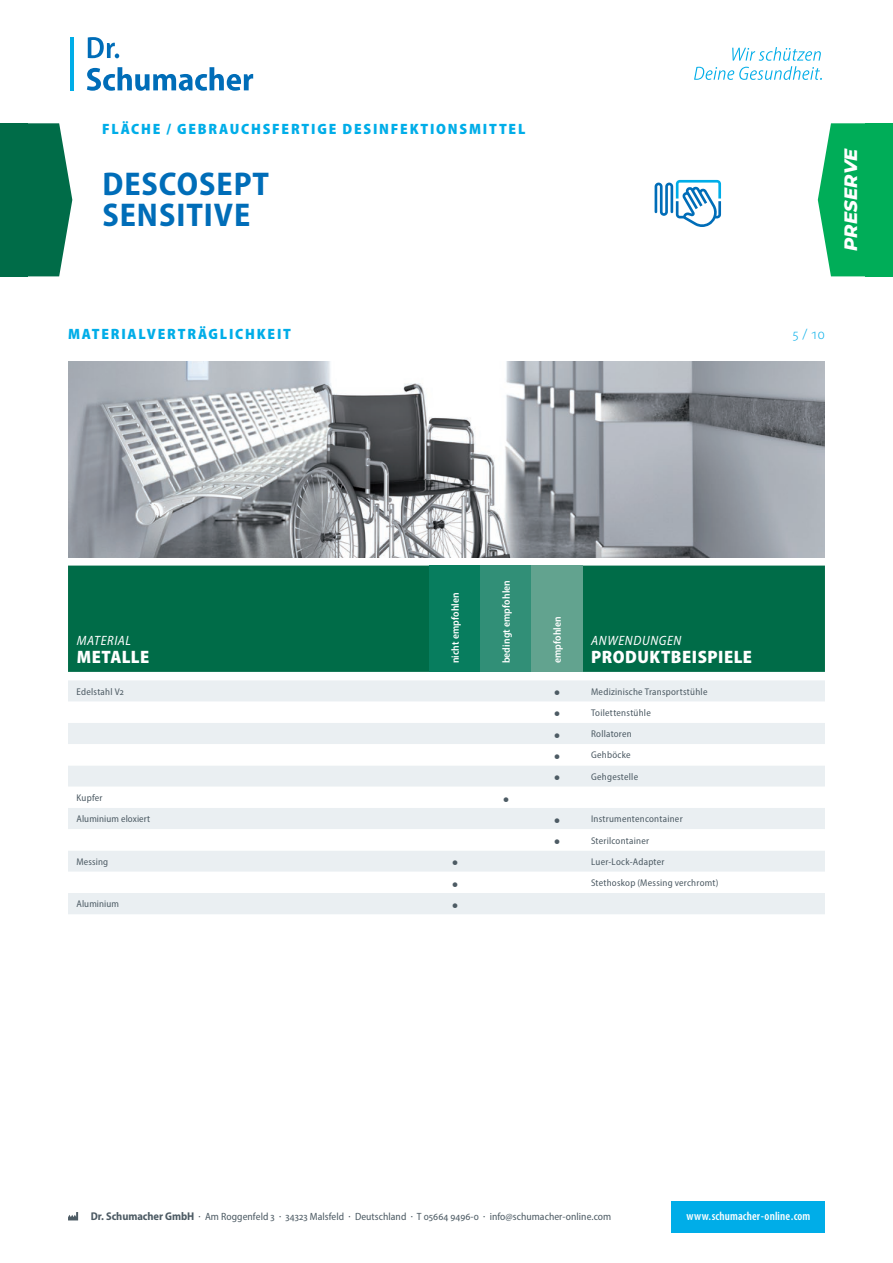
<style>
.page{position:relative;width:893px;height:1263px;background:#fff}
.page>*{position:absolute;margin:0;border:0;box-sizing:border-box;transform-origin:0 0}
.t1{font:700 semi-condensed 33px/30.8px "Myriad Pro";letter-spacing:.03em;color:#006db8}
.t2{font:900 semi-condensed 18px "Myriad Pro";letter-spacing:.03em;color:#fff}
.t3{font:italic 800 18px "Montserrat";color:#fff}
.t4{font:900 16.5px "Myriad Pro";color:#4d5b64}
.t5{font:900 semi-condensed 15px "Myriad Pro";letter-spacing:.12em;color:#00ade8}
.t6{font:300 semi-condensed 15px "Myriad Pro";color:#00ade8}
.t7{font:italic semi-condensed 13.5px "Myriad Pro";letter-spacing:.045em;color:#fff}
.t8{font:600 condensed 12px "Myriad Pro";letter-spacing:.01em;color:#fff}
.t9{font:semi-condensed 10.5px "Myriad Pro";letter-spacing:.005em;color:#4d5b64}
.t10{font:600 semi-condensed 10.5px "Myriad Pro";letter-spacing:.01em;color:#fff}
.t11{font:semi-condensed 9.75px "Myriad Pro";letter-spacing:.025em;color:#4d5b64}
.s1{font-weight:900;font-stretch:normal;font-size:16.5px}
.s2{font-weight:700;font-size:11.25px}
</style>
<div class="page">
<div style="left:68px;top:566px;width:757px;height:106px;background:#006c48"></div>
<div style="left:429px;top:566px;width:51px;height:106px;background:#077d5e"></div>
<div style="left:480px;top:566px;width:51px;height:106px;background:#318f77"></div>
<div style="left:531px;top:566px;width:52px;height:106px;background:#62a38f"></div>
<div style="left:68px;top:680px;width:757px;height:234px;background:#eaeff2"></div>
<svg style="left:68px;top:702px;width:757px;height:191px"></svg>
<img style="left:68px;top:361px;width:757px;height:196px">
<hr style="left:70px;top:37px;width:4px;height:53px;background:#00ade8">
<svg style="left:87px;top:67px;width:166px;height:24px"></svg>
<svg style="left:88px;top:37px;width:31px;height:21px"></svg>
<svg style="left:694px;top:47px;width:128px;height:33px"></svg>
<svg style="left:28px;top:123px;width:44px;height:153px;background:#248162"></svg>
<div style="left:865px;top:123px;width:28px;height:153px;background:#00ad58"></div>
<svg style="left:818px;top:123px;width:47px;height:153px;background:#23b86e"></svg>
<div style="left:0;top:123px;width:28px;height:153px;background:#006c48"></div>
<svg style="left:655px;top:180px;width:66px;height:47px"></svg>
<div style="left:672px;top:1201px;width:153px;height:32px;background:#00ade8"></div>
<svg style="left:68px;top:1212px;width:10px;height:8px"></svg>
<h3 class="t5" style="left:102px;top:119px;width:425px">FLÄCHE / GEBRAUCHSFERTIGE DESINFEKTIONSMITTEL</h3>
<h1 class="t1" style="left:102px;top:168px;width:168px">DESCOSEPT<br>SENSITIVE</h1>
<h2 class="t3" style="left:838px;top:251px;width:105px;rotate:-90deg">PRESERVE</h2>
<h3 class="t5" style="left:68px;top:324px;width:225px">MATERIALVERTRÄGLICHKEIT</h3>
<h3 class="t6" style="left:792px;top:325px;width:34px">5 / 10</h3>
<h3 class="t7" style="left:77px;top:633px;width:56px">MATERIAL</h3>
<h2 class="t2" style="left:77px;top:645px;width:74px">METALLE</h2>
<p class="t10" style="left:449px;top:663px;width:73px;rotate:-90deg">nicht empfohlen</p>
<p class="t10" style="left:500px;top:663px;width:85px;rotate:-90deg">bedingt empfohlen</p>
<p class="t10" style="left:551px;top:663px;width:49px;rotate:-90deg">empfohlen</p>
<h3 class="t7" style="left:591px;top:633px;width:92px">ANWENDUNGEN</h3>
<h2 class="t2" style="left:591px;top:645px;width:162px">PRODUKTBEISPIELE</h2>
<p class="t11" style="left:77px;top:685px;width:49px">Edelstahl V2</p>
<p class="t11" style="left:554px;top:685px;width:155px"><span class="s1">•</span> Medizinische Transportstühle</p>
<p class="t11" style="left:554px;top:707px;width:98px"><span class="s1">•</span> Toilettenstühle</p>
<p class="t11" style="left:554px;top:728px;width:79px"><span class="s1">•</span> Rollatoren</p>
<p class="t11" style="left:554px;top:749px;width:78px"><span class="s1">•</span> Gehböcke</p>
<p class="t11" style="left:554px;top:770px;width:86px"><span class="s1">•</span> Gehgestelle</p>
<p class="t11" style="left:77px;top:792px;width:28px">Kupfer</p>
<h3 class="t4" style="left:503px;top:787px;width:7px">•</h3>
<p class="t11" style="left:77px;top:813px;width:75px">Aluminium eloxiert</p>
<p class="t11" style="left:554px;top:813px;width:130px"><span class="s1">•</span> Instrumentencontainer</p>
<p class="t11" style="left:554px;top:834px;width:97px"><span class="s1">•</span> Sterilcontainer</p>
<p class="t11" style="left:77px;top:855px;width:33px">Messing</p>
<h3 class="t4" style="left:452px;top:851px;width:7px">•</h3>
<p class="t11" style="left:591px;top:855px;width:75px">Luer-Lock-Adapter</p>
<h3 class="t4" style="left:452px;top:872px;width:7px">•</h3>
<p class="t11" style="left:591px;top:877px;width:129px">Stethoskop (Messing verchromt)</p>
<p class="t11" style="left:77px;top:898px;width:44px">Aluminium</p>
<h3 class="t4" style="left:452px;top:893px;width:7px">•</h3>
<p class="t9" style="left:91px;top:1210px;width:522px"><span class="s2">Dr. Schumacher GmbH</span> · Am Roggenfeld 3 · 34323 Malsfeld · Deutschland · T 05664 9496-0 · info@schumacher-online.com</p>
<p class="t8" style="left:686px;top:1209px;width:125px">www.schumacher-online.com</p>
</div>
